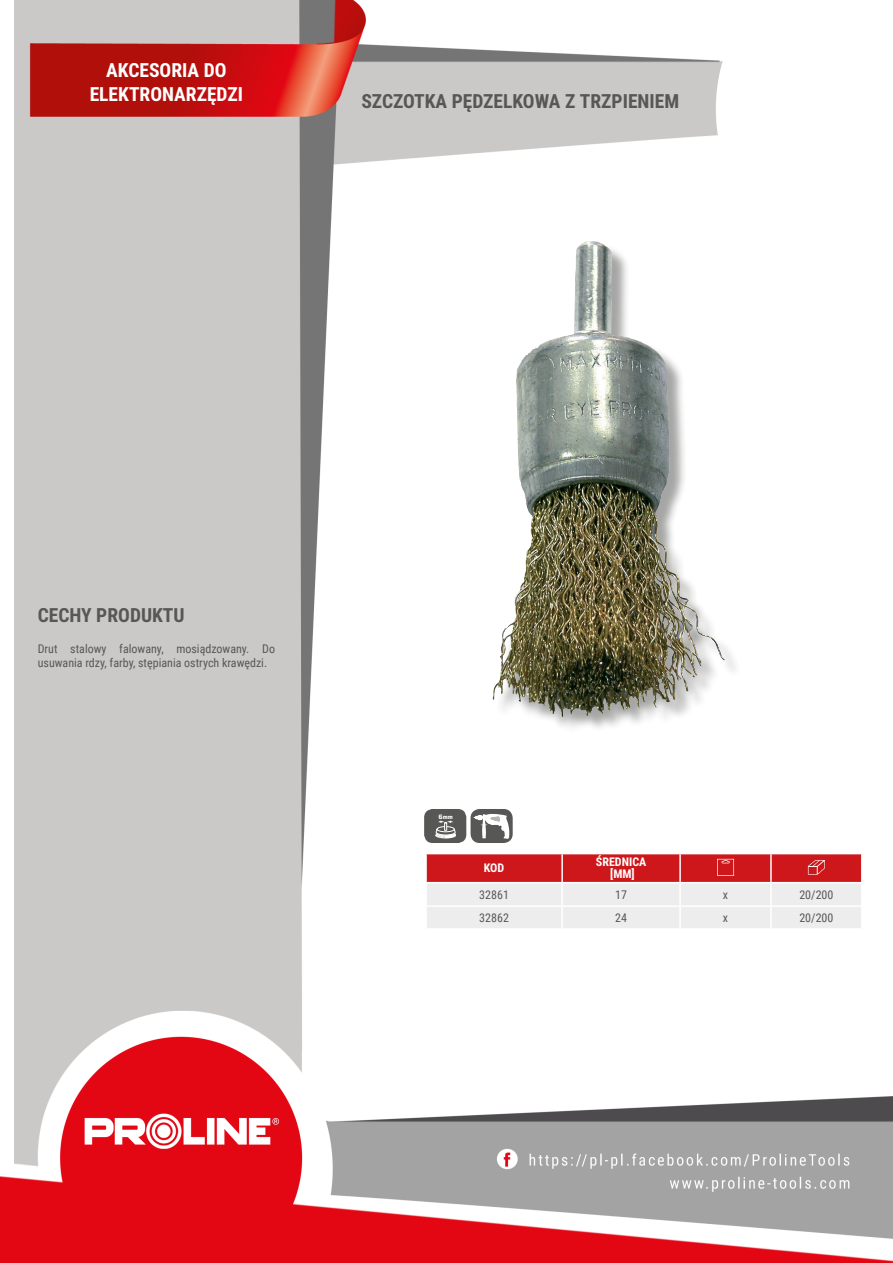
<style>
.page{position:relative;width:893px;height:1263px;background:#fff}
.page>*{position:absolute;margin:0;border:0;box-sizing:border-box;transform-origin:0 0}
.Lewo_bez_dzielenia{font:700 19.5px "Roboto Condensed";color:#575756}
.NagĹ_Ăłwek{font:700 19.5px/23.4px "Roboto Condensed";color:#fff;text-align:center}
.MateriaĹ__CECHY{font:700 19.5px "Roboto Condensed";color:#575756}
.Opisy{font:12px/14.4px "Roboto Condensed";color:#575756}
.Center{font:12px "Roboto Condensed";color:#575756}
.Indeks{font:12px "Roboto Condensed";color:#575756}
.Ĺšrodek_bez_dzieleni{font:700 12px "Roboto Condensed";color:#fff}
.Ĺšrodek__wymuszenie{font:700 12px "Roboto Condensed";color:#fff}
.Tabelka_nagĹ_Ăłwek{font:700 12px "Roboto Condensed";color:#fff}
.t1{font:700 6px "Square 721 BT";color:#fff}
</style>
<div class="page">
<img style="left:0;top:0;width:893px;height:1263px">
<div style="left:495px;top:244px;width:248px;height:491px;background:#1d1d1b;opacity:.4"></div>
<img style="left:516px;top:241px;width:75px;height:294px">
<hr style="left:425px;top:854px;width:2px;height:28px;background:#fff">
<hr style="left:425px;top:883px;width:2px;height:22px;background:#fff">
<hr style="left:425px;top:907px;width:2px;height:21px;background:#fff">
<hr style="left:425px;top:853px;width:137px;height:1px;background:#fff">
<hr style="left:425px;top:882px;width:137px;height:1px;background:#fff">
<hr style="left:425px;top:905px;width:137px;height:2px;background:#fff">
<hr style="left:425px;top:928px;width:137px;height:2px;background:#fff">
<hr style="left:562px;top:928px;width:118px;height:2px;background:#fff">
<hr style="left:680px;top:928px;width:91px;height:2px;background:#fff">
<hr style="left:771px;top:928px;width:91px;height:2px;background:#fff">
<svg style="left:426px;top:853px;width:436px;height:75px;background:#e3a2a3"></svg>
<div style="left:425px;top:810px;width:41px;height:32px;background:#575756;border-radius:8px"></div>
<div style="left:424px;top:809px;width:42px;height:34px;border:1px solid #575756;border-radius:8px"></div>
<svg style="left:435px;top:820px;width:21px;height:18px"></svg>
<div style="left:471px;top:810px;width:41px;height:32px;background:#575756;border-radius:8px"></div>
<div style="left:471px;top:809px;width:42px;height:34px;border:1px solid #575756;border-radius:8px"></div>
<svg style="left:473px;top:814px;width:36px;height:25px"></svg>
<p class="NagĹ_Ăłwek" style="left:90px;top:58px;width:155px">AKCESORIA DO<br>ELEKTRONARZĘDZI</p>
<p class="Lewo_bez_dzielenia" style="left:361px;top:88px;width:319px">SZCZOTKA PĘDZELKOWA Z TRZPIENIEM</p>
<p class="MateriaĹ__CECHY" style="left:38px;top:601px;width:148px">CECHY PRODUKTU</p>
<p class="Opisy" style="left:38px;top:641px;width:239px">Drut stalowy falowany, mosiądzowany. Do usuwania rdzy, farby, stępiania ostrych krawędzi.</p>
<p class="t1" style="left:438px;top:813px;width:16px">6mm</p>
<p class="Tabelka_nagĹ_Ăłwek" style="left:484px;top:860px;width:22px">KOD</p>
<p class="Ĺšrodek_bez_dzieleni" style="left:596px;top:854px;width:52px">ŚREDNICA</p>
<p class="Ĺšrodek__wymuszenie" style="left:610px;top:866px;width:26px">[MM]</p>
<p class="Indeks" style="left:479px;top:886px;width:31px">32861</p>
<p class="Center" style="left:615px;top:886px;width:13px">17</p>
<p class="Center" style="left:723px;top:886px;width:7px">x</p>
<p class="Center" style="left:799px;top:886px;width:36px">20/200</p>
<p class="Indeks" style="left:479px;top:909px;width:31px">32862</p>
<p class="Center" style="left:615px;top:909px;width:13px">24</p>
<p class="Center" style="left:723px;top:909px;width:7px">x</p>
<p class="Center" style="left:799px;top:909px;width:36px">20/200</p>
</div>
